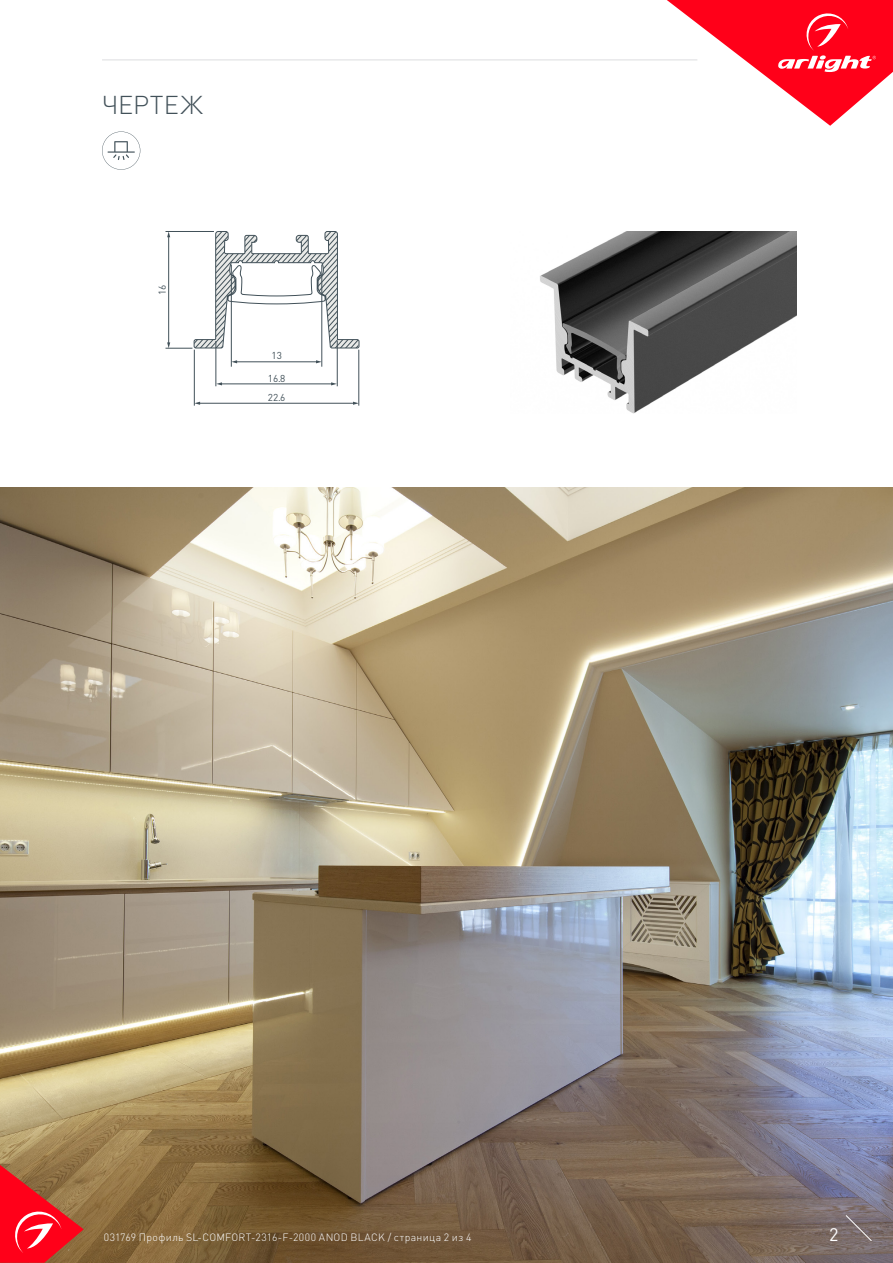
<style>
.page{position:relative;width:893px;height:1263px;background:#fff}
.page>*{position:absolute;margin:0;border:0;box-sizing:border-box;transform-origin:0 0}
.t1{font:300 25.5px "DIN Pro";letter-spacing:.01em;color:#425159}
.t2{font:18px "DIN Pro";color:#fff}
.t3{font:300 10.5px "DIN Pro";letter-spacing:.03em;color:#fff}
.t4{font:9.9px/19.4px "DIN Pro";color:#425159}
</style>
<div class="page">
<img style="left:0;top:487px;width:893px;height:776px">
<svg style="left:0;top:1165px;width:84px;height:98px;background:#d13a35"></svg>
<svg style="left:845px;top:1215px;width:27px;height:26px"></svg>
<svg style="left:667px;top:0;width:226px;height:126px"></svg>
<hr style="left:102px;top:60px;width:595px;height:1px;background:#dcdddf">
<img style="left:540px;top:231px;width:257px;height:182px">
<svg style="left:102px;top:131px;width:38px;height:39px"></svg>
<hr style="left:236px;top:362px;width:81px;height:1px;background:#425159">
<svg style="left:316px;top:360px;width:6px;height:3px"></svg>
<svg style="left:232px;top:360px;width:5px;height:3px"></svg>
<hr style="left:221px;top:384px;width:111px;height:1px;background:#425159">
<svg style="left:331px;top:382px;width:6px;height:3px"></svg>
<hr style="left:199px;top:403px;width:155px;height:1px;background:#425159">
<svg style="left:353px;top:402px;width:6px;height:3px"></svg>
<svg style="left:195px;top:402px;width:5px;height:3px"></svg>
<hr style="left:194px;top:350px;width:1px;height:56px;background:#425159">
<hr style="left:359px;top:350px;width:1px;height:56px;background:#425159">
<svg style="left:165px;top:231px;width:195px;height:118px"></svg>
<hr style="left:231px;top:265px;width:1px;height:102px;background:#425159">
<hr style="left:322px;top:265px;width:1px;height:102px;background:#425159">
<hr style="left:216px;top:341px;width:1px;height:45px;background:#425159">
<hr style="left:337px;top:341px;width:1px;height:45px;background:#425159">
<p class="t1" style="left:102px;top:87px;width:102px">ЧЕРТЕЖ</p>
<p class="t4" style="left:152px;top:295px;width:12px;rotate:-90deg">16</p>
<p class="t4" style="left:272px;top:346px;width:12px">13</p>
<p class="t4" style="left:268px;top:368px;width:19px">16.8<br>22.6</p>
<p class="t3" style="left:104px;top:1230px;width:369px">031769 Профиль SL-COMFORT-2316-F-2000 ANOD BLACK / страница 2 из 4</p>
<p class="t2" style="left:829px;top:1222px;width:11px">2</p>
</div>
